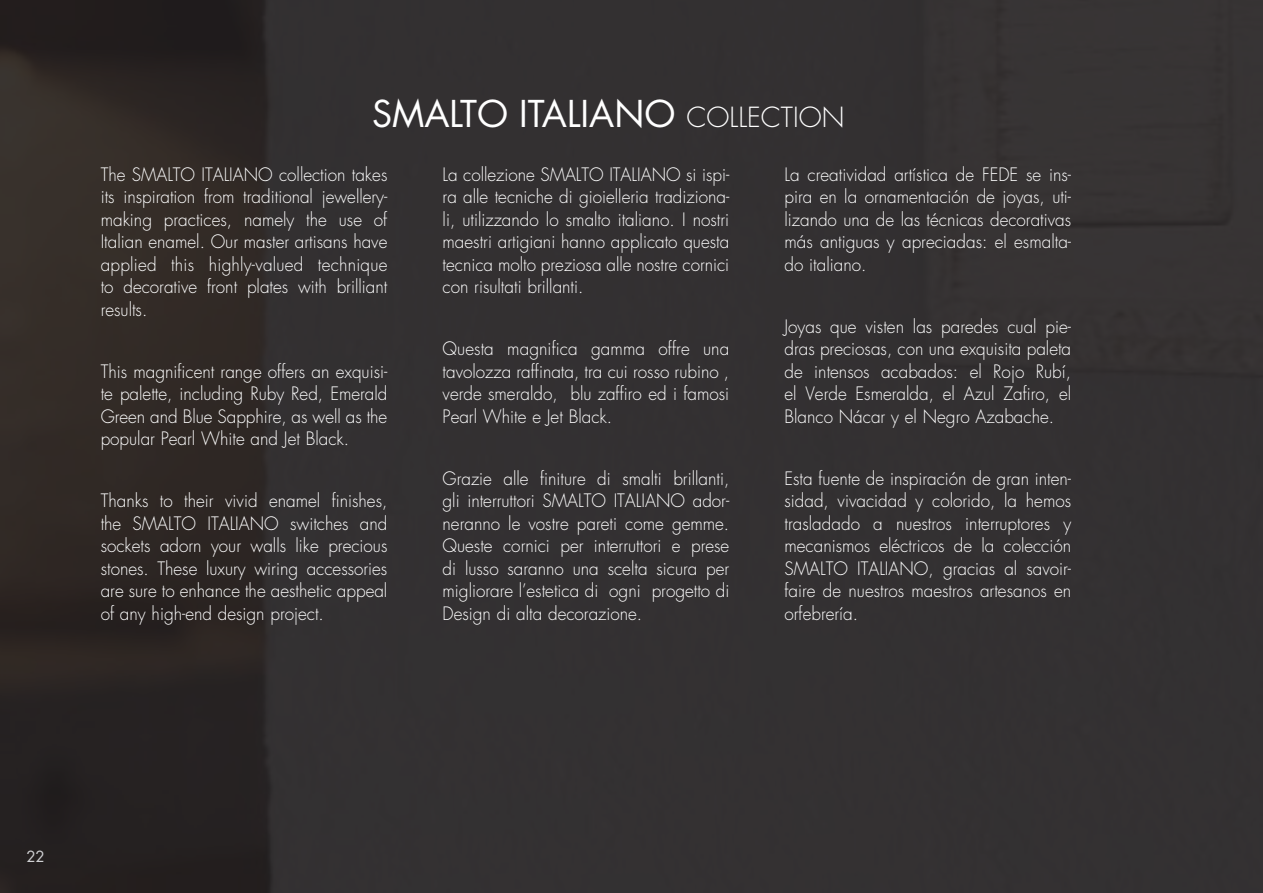
<style>
.page{position:relative;width:1263px;height:893px;background:#fff}
.page>*{position:absolute;margin:0;border:0;box-sizing:border-box;transform-origin:0 0}
.t1{font:36px "Futura LT";color:#fff}
.t2{font:300 18px/22.5px "Futura LT";color:#fff;text-align:justify;scale:.95 1}
.t3{font:15px "Futura LT";color:#d1d2d4}
.s1{font-weight:300;font-size:27px}
</style>
<div class="page">
<div style="left:0;top:0;width:1263px;height:893px;background:linear-gradient(to right,#2e2928,#363436)"></div>
<p class="t1" style="left:372px;top:90px;width:474px">SMALTO ITALIANO <span class="s1">COLLECTION</span></p>
<p class="t2" style="left:101px;top:163px;width:303px">The SMALTO ITALIANO collection takes its inspiration from traditional jewellery&shy;making practices, namely the use of Italian enamel. Our master artisans have applied this highly-valued technique to decorative front plates with brilliant results.</p>
<p class="t2" style="left:443px;top:163px;width:303px">La collezione SMALTO ITALIANO si ispi&shy;ra alle tecniche di gioielleria tradiziona&shy;li, utilizzando lo smalto italiano. I nostri maestri artigiani hanno applicato questa tecnica molto preziosa alle nostre cornici con risultati brillanti.</p>
<p class="t2" style="left:784px;top:163px;width:303px">La creatividad artística de FEDE se ins&shy;pira en la ornamentación de joyas, uti&shy;lizando una de las técnicas decorativas más antiguas y apreciadas: el esmalta&shy;do italiano.</p>
<p class="t2" style="left:784px;top:315px;width:303px">Joyas que visten las paredes cual pie&shy;dras preciosas, con una exquisita paleta de intensos acabados: el Rojo Rubí, el Verde Esmeralda, el Azul Zafiro, el Blanco Nácar y el Negro Azabache.</p>
<p class="t2" style="left:443px;top:338px;width:303px">Questa magnifica gamma offre una tavolozza raffinata, tra cui rosso rubino , verde smeraldo, blu zaffiro ed i famosi Pearl White e Jet Black.</p>
<p class="t2" style="left:101px;top:360px;width:303px">This magnificent range offers an exquisi&shy;te palette, including Ruby Red, Emerald Green and Blue Sapphire, as well as the popular Pearl White and Jet Black.</p>
<p class="t2" style="left:101px;top:490px;width:303px">Thanks to their vivid enamel finishes, the SMALTO ITALIANO switches and sockets adorn your walls like precious stones. These luxury wiring accessories are sure to enhance the aesthetic appeal of any high-end design project.</p>
<p class="t2" style="left:443px;top:467px;width:303px">Grazie alle finiture di smalti brillanti, gli interruttori SMALTO ITALIANO ador&shy;neranno le vostre pareti come gemme.<br>Queste cornici per interruttori e prese di lusso saranno una scelta sicura per migliorare l’estetica di ogni progetto di Design di alta decorazione.</p>
<p class="t2" style="left:784px;top:467px;width:303px">Esta fuente de inspiración de gran inten&shy;sidad, vivacidad y colorido, la hemos trasladado a nuestros interruptores y mecanismos eléctricos de la colección SMALTO ITALIANO, gracias al savoir&shy;faire de nuestros maestros artesanos en orfebrería.</p>
<p class="t3" style="left:26px;top:847px;width:20px">22</p>
</div>
